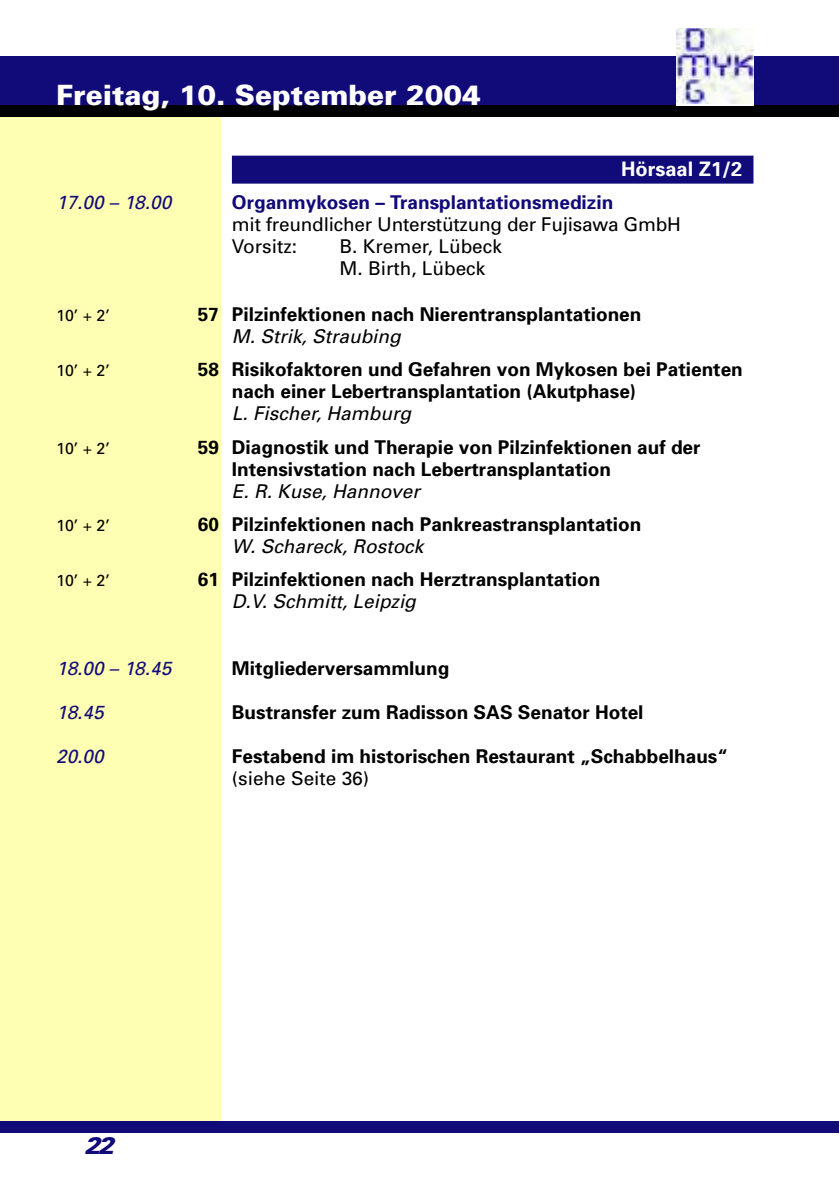
<style>
.page{position:relative;width:840px;height:1190px;background:#fff}
.page>*{position:absolute;margin:0;border:0;box-sizing:border-box;transform-origin:0 0}
.t1{font:900 28px "Univers";color:#fff}
.t2{font:italic 900 24px "Univers";color:#110a79}
.t3{font:700 20px "Univers";color:#fff}
.t4{font:700 19px/22px "Univers";color:#000}
.t5{font:19px/22px "Univers";letter-spacing:-.01em;color:#000}
.t6{font:italic 19px "Univers";color:#000}
.t7{font:700 19px "Univers";color:#110a79}
.t8{font:italic 19px "Univers";color:#110a79}
.t9{font:16px "Univers";color:#000}
</style>
<div class="page">
<div style="left:0;top:56px;width:221px;height:1075px;background:#ffffb3"></div>
<div style="left:0;top:1122px;width:839px;height:11px;background:#110a79"></div>
<div style="left:0;top:56px;width:839px;height:60px;background:#110a79"></div>
<div style="left:0;top:105px;width:839px;height:11px;background:#000"></div>
<div style="left:232px;top:156px;width:521px;height:28px;background:#110a79"></div>
<svg style="left:676px;top:29px;width:77px;height:76px"></svg>
<img style="left:677px;top:28px;width:76px;height:75px">
<h1 class="t1" style="left:56px;top:85px;width:426px">Freitag, 10. September 2004</h1>
<p class="t3" style="left:621px;top:161px;width:123px">Hörsaal Z1/2</p>
<p class="t8" style="left:56px;top:195px;width:117px">17.00 – 18.00</p>
<p class="t7" style="left:232px;top:195px;width:383px">Organmykosen – Transplantationsmedizin</p>
<p class="t5" style="left:232px;top:215px;width:451px">mit freundlicher Unterstützung der Fujisawa GmbH<br>Vorsitz:</p>
<p class="t5" style="left:340px;top:237px;width:164px">B. Kremer, Lübeck<br>M. Birth, Lübeck</p>
<p class="t9" style="left:56px;top:309px;width:55px">10’ + 2’</p>
<p class="t4" style="left:198px;top:305px;width:445px">57 Pilzinfektionen nach Nierentransplantationen</p>
<p class="t6" style="left:232px;top:329px;width:170px">M. Strik, Straubing</p>
<p class="t9" style="left:56px;top:365px;width:55px">10’ + 2’</p>
<p class="t4" style="left:232px;top:360px;width:512px;text-indent:-34px">58 Risikofaktoren und Gefahren von Mykosen bei Patienten nach einer Lebertransplantation (Akutphase)</p>
<p class="t6" style="left:232px;top:407px;width:181px">L. Fischer, Hamburg</p>
<p class="t9" style="left:56px;top:442px;width:55px">10’ + 2’</p>
<p class="t4" style="left:232px;top:438px;width:470px;text-indent:-34px">59 Diagnostik und Therapie von Pilzinfektionen auf der<br>Intensivstation nach Lebertransplantation</p>
<p class="t6" style="left:232px;top:484px;width:189px">E. R. Kuse, Hannover</p>
<p class="t9" style="left:56px;top:519px;width:55px">10’ + 2’</p>
<p class="t4" style="left:198px;top:515px;width:445px">60 Pilzinfektionen nach Pankreastransplantation</p>
<p class="t6" style="left:232px;top:539px;width:193px">W. Schareck, Rostock</p>
<p class="t9" style="left:56px;top:575px;width:55px">10’ + 2’</p>
<p class="t4" style="left:198px;top:570px;width:404px">61 Pilzinfektionen nach Herztransplantation</p>
<p class="t6" style="left:232px;top:595px;width:186px">D.V. Schmitt, Leipzig</p>
<p class="t8" style="left:56px;top:661px;width:117px">18.00 – 18.45</p>
<p class="t4" style="left:232px;top:659px;width:219px">Mitgliederversammlung</p>
<p class="t8" style="left:56px;top:705px;width:49px">18.45</p>
<p class="t4" style="left:232px;top:703px;width:413px">Bustransfer zum Radisson SAS Senator Hotel</p>
<p class="t8" style="left:56px;top:749px;width:49px">20.00</p>
<p class="t4" style="left:232px;top:747px;width:498px">Festabend im historischen Restaurant „Schabbelhaus“</p>
<p class="t5" style="left:232px;top:769px;width:139px">(siehe Seite 36)</p>
<p class="t2" style="left:85px;top:1137px;width:31px">22</p>
</div>
